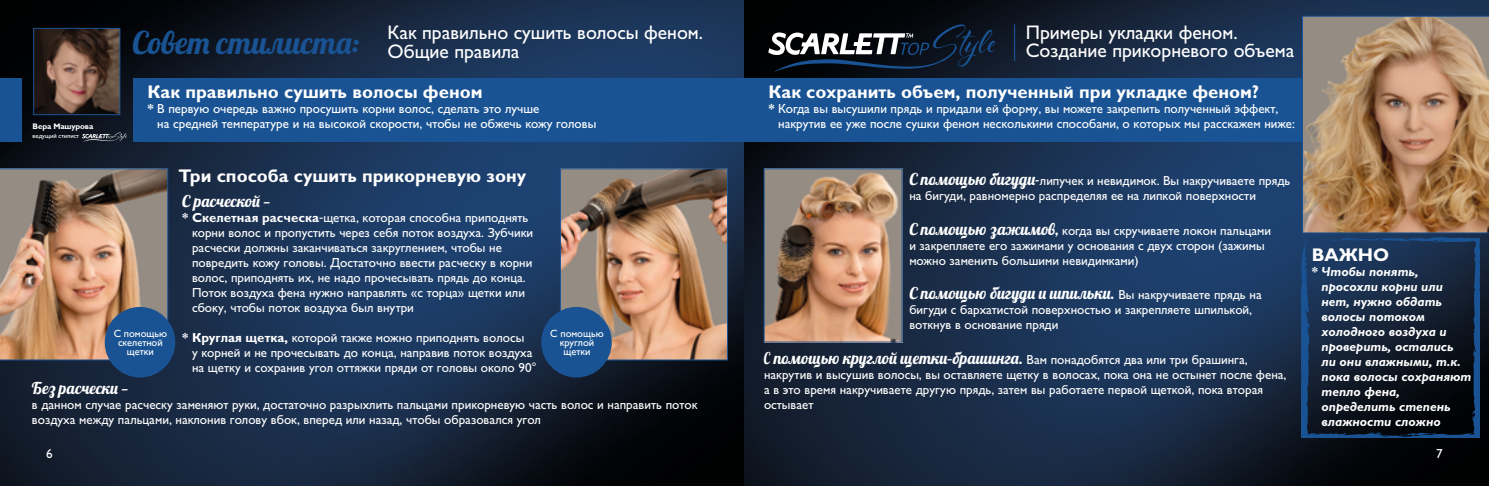
<style>
.page{position:relative;width:1489px;height:486px;background:#fff}
.page>*{position:absolute;margin:0;border:0;box-sizing:border-box;transform-origin:0 0}
.t1{font:31.25px "Lobster";color:#195393}
.t2{font:18.75px/18.8px "Gals";color:#fff}
.t3{font:700 17.5px "Gals";color:#fff}
.t4{font:16.25px "Lobster";color:#fff}
.t5{font:12.5px/15px "Gals";color:#fff}
.t6{font:italic 700 12.5px/15px "Gals";color:#fff}
.t7{font:10px/8.8px "Gals";color:#fff;text-align:center}
.t8{font:700 7.75px "Gals";letter-spacing:-.02em;color:#fff}
.t9{font:6.25px "Gals";color:#fff}
.s1{font-weight:700}
.s2{font-family:"Lobster";font-size:16.25px}
.s3{font-family:"Gals";font-size:12.5px}
.s4{font-style:normal}
</style>
<div class="page">
<img style="left:0;top:0;width:744px;height:485px">
<img style="left:744px;top:0;width:744px;height:485px">
<div style="left:133px;top:78px;width:1173px;height:64px;background:#195393"></div>
<img style="left:0;top:168px;width:168px;height:192px">
<img style="left:562px;top:170px;width:163px;height:188px">
<div style="left:560px;top:168px;width:167px;height:192px;border:1px solid #195393"></div>
<div style="left:105px;top:307px;width:70px;height:70px;background:#195393;border-radius:50%"></div>
<div style="left:541px;top:307px;width:70px;height:70px;background:#195393;border-radius:50%"></div>
<svg style="left:1301px;top:16px;width:187px;height:217px;background:#aa8666"></svg>
<img style="left:765px;top:170px;width:135px;height:170px">
<div style="left:763px;top:168px;width:139px;height:174px;border:1px solid #195393"></div>
<svg style="left:1301px;top:237px;width:177px;height:200px;background:#122339"></svg>
<svg style="left:768px;top:24px;width:227px;height:48px;background:#2a323d"></svg>
<hr style="left:1013px;top:24px;width:2px;height:37px;background:#195393">
<div style="left:0;top:78px;width:22px;height:64px;background:#195393"></div>
<img style="left:35px;top:30px;width:83px;height:83px">
<div style="left:33px;top:28px;width:87px;height:87px;border:1px solid #195393"></div>
<svg style="left:82px;top:132px;width:45px;height:10px"></svg>
<p class="t8" style="left:33px;top:122px;width:62px">Вера Машурова</p>
<p class="t9" style="left:33px;top:132px;width:48px">ведущий стилист</p>
<h2 class="t2" style="left:387px;top:23px;width:317px">Как правильно сушить волосы феном.<br>Общие правила</h2>
<h3 class="t3" style="left:147px;top:82px;width:336px">Как правильно сушить волосы феном</h3>
<p class="t5" style="left:157px;top:101px;width:440px;text-indent:-10px"><span class="s1">*</span> В первую очередь важно просушить корни волос, сделать это лучше<br>на средней температуре и на высокой скорости, чтобы не обжечь кожу головы</p>
<h1 class="t1" style="left:133px;top:23px;width:228px">Совет стилиста:</h1>
<h3 class="t3" style="left:179px;top:166px;width:349px">Три способа сушить прикорневую зону</h3>
<h3 class="t4" style="left:182px;top:191px;width:90px">С расческой —</h3>
<p class="t5" style="left:192px;top:210px;width:343px;text-indent:-10px"><span class="s1">* Скелетная расческа</span>-щетка, которая способна приподнять корни волос и пропустить через себя поток воздуха. Зубчики расчески должны заканчиваться закруглением, чтобы не повредить кожу головы. Достаточно ввести расческу в корни волос, приподнять их, не надо прочесывать прядь до конца.<br>Поток воздуха фена нужно направлять «с торца» щетки или сбоку, чтобы поток воздуха был внутри</p>
<p class="t5" style="left:192px;top:330px;width:346px;text-indent:-10px"><span class="s1">* Круглая щетка,</span> которой также можно приподнять волосы<br>у корней и не прочесывать до конца, направив поток воздуха на щетку и сохранив угол оттяжки пряди от головы около 90°</p>
<p class="t7" style="left:114px;top:329px;width:55px">С помощью скелетной щетки</p>
<p class="t7" style="left:550px;top:329px;width:55px">С помощью круглой щетки</p>
<h3 class="t4" style="left:32px;top:377px;width:98px">Без расчески —</h3>
<p class="t5" style="left:32px;top:396px;width:667px">в данном случае расческу заменяют руки, достаточно разрыхлить пальцами прикорневую часть волос и направить поток воздуха между пальцами, наклонив голову вбок, вперед или назад, чтобы образовался угол</p>
<h2 class="t2" style="left:1025px;top:23px;width:270px">Примеры укладки феном.<br>Создание прикорневого объема</h2>
<h3 class="t3" style="left:768px;top:82px;width:492px">Как сохранить объем, полученный при укладке феном?</h3>
<p class="t5" style="left:778px;top:102px;width:518px;text-indent:-10px"><span class="s1">*</span> Когда вы высушили прядь и придали ей форму, вы можете закрепить полученный эффект, накрутив ее уже после сушки феном несколькими способами, о которых мы расскажем ниже:</p>
<p class="t5" style="left:909px;top:173px;width:382px"><span class="s2">С помощью бигуди-</span>липучек и невидимок. Вы накручиваете прядь на бигуди, равномерно распределяя ее на липкой поверхности</p>
<p class="t5" style="left:909px;top:223px;width:363px"><span class="s2">С помощью зажимов,</span> когда вы скручиваете локон пальцами и закрепляете его зажимами у основания с двух сторон (зажимы можно заменить большими невидимками)</p>
<h3 class="t4" style="left:909px;top:283px;width:354px">С помощью бигуди и шпильки. <span class="s3">Вы накручиваете прядь на</span></h3>
<p class="t5" style="left:909px;top:302px;width:344px">бигуди с бархатистой поверхностью и закрепляете шпилькой, воткнув в основание пряди</p>
<p class="t5" style="left:764px;top:352px;width:524px"><span class="s2">С помощью круглой щетки–брашинга.</span> Вам понадобятся два или три брашинга, накрутив и высушив волосы, вы оставляете щетку в волосах, пока она не остынет после фена, а в это время накручиваете другую прядь, затем вы работаете первой щеткой, пока вторая остывает</p>
<h3 class="t3" style="left:1311px;top:245px;width:79px">ВАЖНО</h3>
<p class="t6" style="left:1321px;top:264px;width:151px;text-indent:-10px"><span class="s4">*</span> Чтобы понять, просохли корни или нет, нужно обдать волосы потоком холодного воздуха и проверить, остались<br>ли они влажными, т.к. пока волосы сохраняют тепло фена, определить степень влажности сложно</p>
<p class="t5" style="left:46px;top:445px;width:8px">6</p>
<p class="t5" style="left:1436px;top:445px;width:8px">7</p>
</div>
